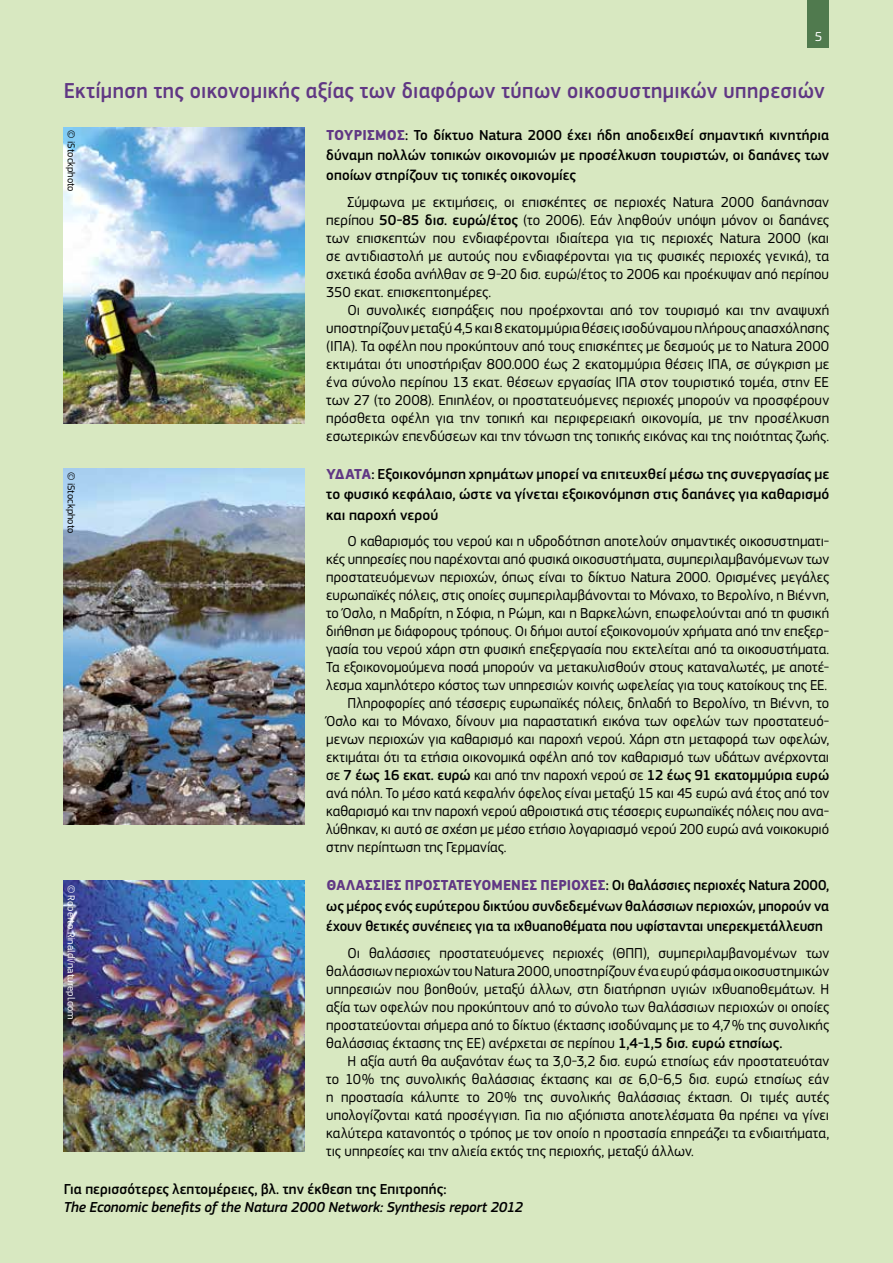
<style>
.page{position:relative;width:893px;height:1263px;background:#d8e8c1}
.page>*{position:absolute;margin:0;border:0;box-sizing:border-box;transform-origin:0 0}
.t1{font:500 22.5px "EC Square Sans Pro";letter-spacing:.015em;color:#603784;scale:.95 1}
.t2{font:15px/18px "EC Square Sans Pro";color:#000;text-align:justify}
.t3{font:500 15px/20.2px "EC Square Sans Pro";color:#000;text-align:justify}
.t4{font:italic 500 15px "EC Square Sans Pro";letter-spacing:-.01em;color:#000}
.t5{font:13.5px "EC Square Sans Pro";color:#fff}
.t6{font:10.5px "EC Square Sans Pro";color:#fff}
.t7{font:10.5px "EC Square Sans Pro";letter-spacing:.005em;color:#000}
.s1{font-weight:700;color:#603784}
.s2{font-weight:500}
.s3{font-weight:400}
</style>
<div class="page">
<img style="left:64px;top:881px;width:241px;height:270px">
<img style="left:64px;top:128px;width:241px;height:296px">
<img style="left:64px;top:468px;width:241px;height:357px">
<div style="left:808px;top:0;width:21px;height:47px;background:#507a4e"></div>
<p class="t5" style="left:815px;top:29px;width:9px">5</p>
<h1 class="t1" style="left:64px;top:77px;width:802px">Εκτίμηση της οικονομικής αξίας των διαφόρων τύπων οικοσυστημικών υπηρεσιών</h1>
<p class="t3" style="left:326px;top:125px;width:504px"><span class="s1">ΤΟΥΡΙΣΜΟΣ</span>: Το δίκτυο Natura 2000 έχει ήδη αποδειχθεί σημαντική κινητήρια δύναμη πολλών τοπικών οικονομιών με προσέλκυση τουριστών, οι δαπάνες των οποίων στηρίζουν τις τοπικές οικονομίες</p>
<p class="t2" style="left:326px;top:193px;width:504px;text-indent:21px">Σύμφωνα με εκτιμήσεις, οι επισκέπτες σε περιοχές Natura 2000 δαπάνησαν περίπου <span class="s2">50-85 δισ. ευρώ/έτος</span> (το 2006). Εάν ληφθούν υπόψη μόνον οι δαπάνες των επισκεπτών που ενδιαφέρονται ιδιαίτερα για τις περιοχές Natura 2000 (και σε αντιδιαστολή με αυτούς που ενδιαφέρονται για τις φυσικές περιοχές γενικά), τα σχετικά έσοδα ανήλθαν σε 9-20 δισ. ευρώ/έτος το 2006 και προέκυψαν από περίπου 350 εκατ. επισκεπτοημέρες.</p>
<p class="t2" style="left:326px;top:301px;width:504px;text-indent:21px">Οι συνολικές εισπράξεις που προέρχονται από τον τουρισμό και την αναψυχή υποστηρίζουν μεταξύ 4,5 και 8 εκατομμύρια θέσεις ισοδύναμου πλήρους απασχόλησης (ΙΠΑ). Τα οφέλη που προκύπτουν από τους επισκέπτες με δεσμούς με το Natura 2000 εκτιμάται ότι υποστήριξαν 800.000 έως 2 εκατομμύρια θέσεις ΙΠΑ, σε σύγκριση με ένα σύνολο περίπου 13 εκατ. θέσεων εργασίας ΙΠΑ στον τουριστικό τομέα, στην ΕΕ των 27 (το 2008). Επιπλέον, οι προστατευόμενες περιοχές μπορούν να προσφέρουν πρόσθετα οφέλη για την τοπική και περιφερειακή οικονομία, με την προσέλκυση εσωτερικών επενδύσεων και την τόνωση της τοπικής εικόνας και της ποιότητας ζωής.</p>
<p class="t3" style="left:326px;top:464px;width:504px"><span class="s1">ΥΔΑΤΑ</span>: Εξοικονόμηση χρημάτων μπορεί να επιτευχθεί μέσω της συνεργασίας με το φυσικό κεφάλαιο, ώστε να γίνεται εξοικονόμηση στις δαπάνες για καθαρισμό και παροχή νερού</p>
<p class="t2" style="left:348px;top:532px;width:483px">Ο καθαρισμός του νερού και η υδροδότηση αποτελούν σημαντικές οικοσυστηματι-</p>
<p class="t2" style="left:326px;top:550px;width:504px">κές υπηρεσίες που παρέχονται από φυσικά οικοσυστήματα, συμπεριλαμβανόμενων των</p>
<p class="t2" style="left:326px;top:568px;width:504px">προστατευόμενων περιοχών, όπως είναι το δίκτυο Natura 2000. Ορισμένες μεγάλες</p>
<p class="t2" style="left:326px;top:586px;width:504px">ευρωπαϊκές πόλεις, στις οποίες συμπεριλαμβάνονται το Μόναχο, το Βερολίνο, η Βιέννη,</p>
<p class="t2" style="left:326px;top:604px;width:504px">το Όσλο, η Μαδρίτη, η Σόφια, η Ρώμη, και η Βαρκελώνη, επωφελούνται από τη φυσική</p>
<p class="t2" style="left:326px;top:622px;width:504px">διήθηση με διάφορους τρόπους. Οι δήμοι αυτοί εξοικονομούν χρήματα από την επεξερ-</p>
<p class="t2" style="left:326px;top:640px;width:504px">γασία του νερού χάρη στη φυσική επεξεργασία που εκτελείται από τα οικοσυστήματα.</p>
<p class="t2" style="left:326px;top:658px;width:504px">Τα εξοικονομούμενα ποσά μπορούν να μετακυλισθούν στους καταναλωτές, με αποτέ-</p>
<p class="t2" style="left:326px;top:676px;width:503px">λεσμα χαμηλότερο κόστος των υπηρεσιών κοινής ωφελείας για τους κατοίκους της ΕΕ.</p>
<p class="t2" style="left:348px;top:694px;width:483px">Πληροφορίες από τέσσερις ευρωπαϊκές πόλεις, δηλαδή το Βερολίνο, τη Βιέννη, το</p>
<p class="t2" style="left:326px;top:712px;width:504px">Όσλο και το Μόναχο, δίνουν μια παραστατική εικόνα των οφελών των προστατευό-</p>
<p class="t2" style="left:326px;top:730px;width:504px">μενων περιοχών για καθαρισμό και παροχή νερού. Χάρη στη μεταφορά των οφελών,</p>
<p class="t2" style="left:326px;top:748px;width:504px">εκτιμάται ότι τα ετήσια οικονομικά οφέλη από τον καθαρισμό των υδάτων ανέρχονται</p>
<p class="t3" style="left:326px;top:765px;width:504px"><span class="s3">σε</span> 7 έως 16 εκατ. ευρώ <span class="s3">και από την παροχή νερού σε</span> 12 έως 91 εκατομμύρια ευρώ</p>
<p class="t2" style="left:326px;top:784px;width:504px">ανά πόλη. Το μέσο κατά κεφαλήν όφελος είναι μεταξύ 15 και 45 ευρώ ανά έτος από τον</p>
<p class="t2" style="left:326px;top:802px;width:504px">καθαρισμό και την παροχή νερού αθροιστικά στις τέσσερις ευρωπαϊκές πόλεις που ανα-</p>
<p class="t2" style="left:326px;top:820px;width:504px">λύθηκαν, κι αυτό σε σχέση με μέσο ετήσιο λογαριασμό νερού 200 ευρώ ανά νοικοκυριό</p>
<p class="t2" style="left:326px;top:838px;width:182px">στην περίπτωση της Γερμανίας.</p>
<p class="t3" style="left:326px;top:876px;width:504px"><span class="s1">ΘΑΛΑΣΣΙΕΣ ΠΡΟΣΤΑΤΕΥΟΜΕΝΕΣ ΠΕΡΙΟΧΕΣ</span>: Οι θαλάσσιες περιοχές Natura 2000, ως μέρος ενός ευρύτερου δικτύου συνδεδεμένων θαλάσσιων περιοχών, μπορούν να έχουν θετικές συνέπειες για τα ιχθυαποθέματα που υφίστανται υπερεκμετάλλευση</p>
<p class="t2" style="left:326px;top:944px;width:504px;text-indent:21px">Οι θαλάσσιες προστατευόμενες περιοχές (ΘΠΠ), συμπεριλαμβανομένων των θαλάσσιων περιοχών του Natura 2000, υποστηρίζουν ένα ευρύ φάσμα οικοσυστημικών υπηρεσιών που βοηθούν, μεταξύ άλλων, στη διατήρηση υγιών ιχθυαποθεμάτων. Η αξία των οφελών που προκύπτουν από το σύνολο των θαλάσσιων περιοχών οι οποίες προστατεύονται σήμερα από το δίκτυο (έκτασης ισοδύναμης με το 4,7% της συνολικής θαλάσσιας έκτασης της ΕΕ) ανέρχεται σε περίπου <span class="s2">1,4-1,5 δισ. ευρώ ετησίως.</span></p>
<p class="t2" style="left:326px;top:1052px;width:504px;text-indent:21px">Η αξία αυτή θα αυξανόταν έως τα 3,0-3,2 δισ. ευρώ ετησίως εάν προστατευόταν το 10% της συνολικής θαλάσσιας έκτασης και σε 6,0-6,5 δισ. ευρώ ετησίως εάν η προστασία κάλυπτε το 20% της συνολικής θαλάσσιας έκταση. Οι τιμές αυτές υπολογίζονται κατά προσέγγιση. Για πιο αξιόπιστα αποτελέσματα θα πρέπει να γίνει καλύτερα κατανοητός ο τρόπος με τον οποίο η προστασία επηρεάζει τα ενδιαιτήματα, τις υπηρεσίες και την αλιεία εκτός της περιοχής, μεταξύ άλλων.</p>
<p class="t3" style="left:64px;top:1180px;width:384px">Για περισσότερες λεπτομέρειες, βλ. την έκθεση της Επιτροπής:</p>
<p class="t4" style="left:64px;top:1199px;width:461px">The Economic benefits of the Natura 2000 Network: Synthesis report 2012</p>
<p class="t7" style="left:78px;top:130px;width:63px;rotate:90deg">© iStockphoto</p>
<p class="t7" style="left:78px;top:472px;width:63px;rotate:90deg">© iStockphoto</p>
<p class="t6" style="left:78px;top:884px;width:136px;rotate:90deg">© Roberto Rinaldi/naturepl.com</p>
</div>
